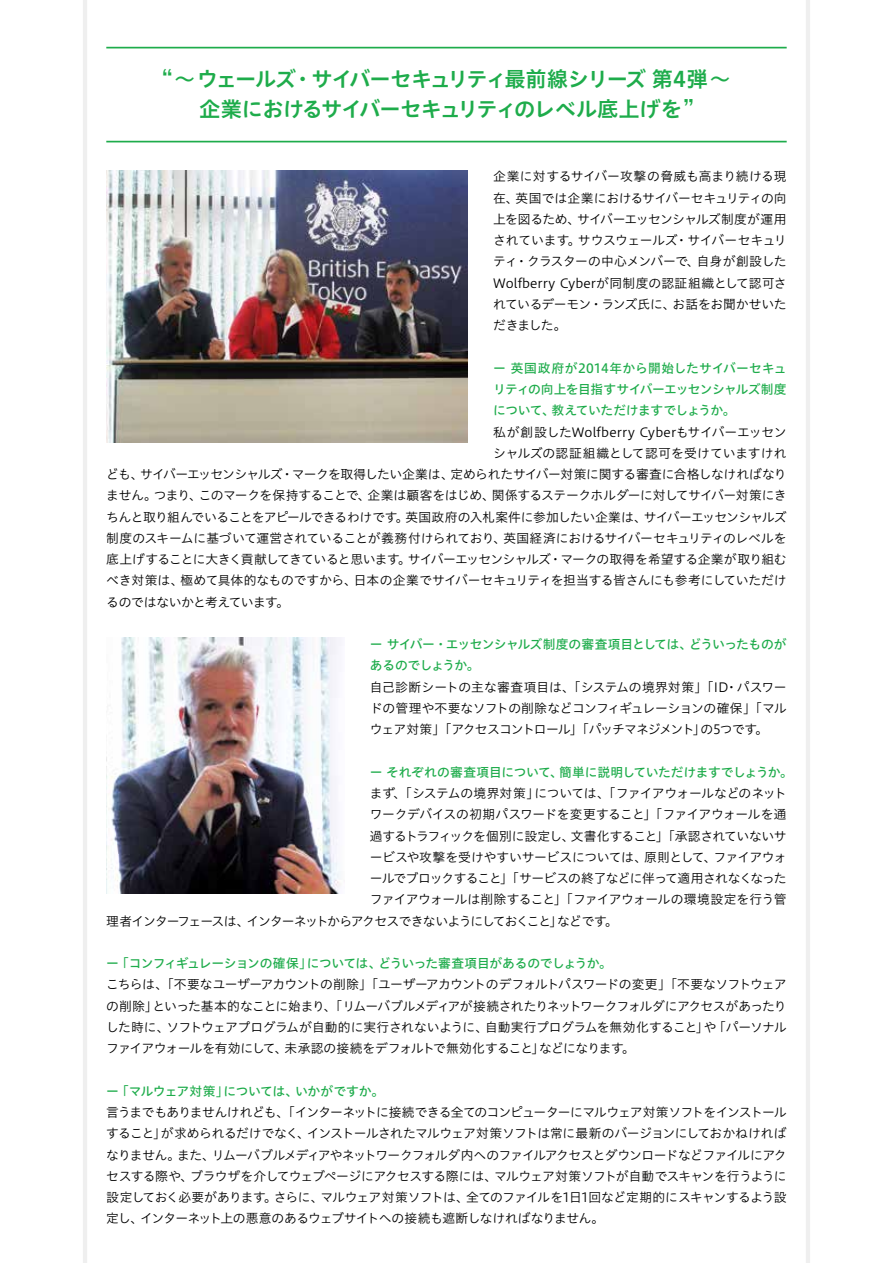
<style>
.page{position:relative;width:893px;height:1263px;background:#fff}
.page>*{position:absolute;margin:0;border:0;box-sizing:border-box;transform-origin:0 0}
.t1{font:21.3px/29.7px "Hiragino UD Sans Std N W6";letter-spacing:-.06em;color:#1eac4b;text-align:center}
.t2{font:12.75px/21.3px "Hiragino UD Sans Std N W3";letter-spacing:-.035em;color:#000;text-align:justify}
.t3{font:12.75px/21.3px "Hiragino UD Sans Std N W5";letter-spacing:-.035em;color:#1eac4b;text-align:justify}
.t4{font:12.75px "Hiragino UD Sans Std N W3";letter-spacing:-.015em;color:#000}
.t5{font:12.75px "Hiragino UD Sans Std N W3";letter-spacing:.005em;color:#000}
.t6{font:12.75px "Hiragino UD Sans Std N W3";letter-spacing:-.075em;color:#000}
</style>
<div class="page">
<hr style="left:106px;top:47px;width:681px;height:1px;background:#1eac4b">
<hr style="left:106px;top:141px;width:681px;height:1px;background:#1eac4b">
<hr style="left:83px;top:0;width:4px;height:1263px;background:#efefef">
<hr style="left:806px;top:0;width:4px;height:1263px;background:#efefef">
<img style="left:106px;top:170px;width:362px;height:272px">
<img style="left:106px;top:638px;width:235px;height:255px">
<h1 class="t1" style="left:162px;top:63px;width:570px">“～ウェールズ・サイバーセキュリティ最前線シリーズ第4弾～企業におけるサイバーセキュリティのレベル底上げを”</h1>
<p class="t2" style="left:493px;top:165px;width:295px">企業に対するサイバー攻撃の脅威も高まり続ける現在、英国では企業におけるサイバーセキュリティの向上を図るため、サイバーエッセンシャルズ制度が運用されています。サウスウェールズ・サイバーセキュリティ・クラスターの中心メンバーで、自身が創設したWolfberry Cyberが同制度の認証組織として認可されているデーモン・ランズ氏に、お話をお聞かせいただきました。</p>
<p class="t3" style="left:493px;top:357px;width:295px">ー 英国政府が2014年から開始したサイバーセキュリティの向上を目指すサイバーエッセンシャルズ制度について、教えていただけますでしょうか。</p>
<p class="t5" style="left:493px;top:422px;width:295px">私が創設したWolfberry Cyberもサイバーエッセン</p>
<p class="t5" style="left:493px;top:443px;width:295px">シャルズの認証組織として認可を受けていますけれ</p>
<p class="t2" style="left:106px;top:463px;width:682px">ども、サイバーエッセンシャルズ・マークを取得したい企業は、定められたサイバー対策に関する審査に合格しなければなり</p>
<p class="t2" style="left:106px;top:484px;width:682px">ません。つまり、このマークを保持することで、企業は顧客をはじめ、関係するステークホルダーに対してサイバー対策にき</p>
<p class="t2" style="left:106px;top:505px;width:682px">ちんと取り組んでいることをアピールできるわけです。英国政府の入札案件に参加したい企業は、サイバーエッセンシャルズ</p>
<p class="t4" style="left:106px;top:528px;width:682px">制度のスキームに基づいて運営されていることが義務付けられており、英国経済におけるサイバーセキュリティのレベルを</p>
<p class="t2" style="left:106px;top:548px;width:682px">底上げすることに大きく貢献してきていると思います。サイバーエッセンシャルズ・マークの取得を希望する企業が取り組む</p>
<p class="t2" style="left:106px;top:569px;width:682px">べき対策は、極めて具体的なものですから、日本の企業でサイバーセキュリティを担当する皆さんにも参考にしていただけ</p>
<p class="t2" style="left:106px;top:590px;width:184px">るのではないかと考えています。</p>
<p class="t3" style="left:370px;top:633px;width:418px">ー サイバー・エッセンシャルズ制度の審査項目としては、どういったものがあるのでしょうか。</p>
<p class="t2" style="left:370px;top:675px;width:418px">自己診断シートの主な審査項目は、「システムの境界対策」「ID・パスワードの管理や不要なソフトの削除などコンフィギュレーションの確保」「マルウェア対策」「アクセスコントロール」「パッチマネジメント」の5つです。</p>
<p class="t3" style="left:370px;top:761px;width:425px">ー それぞれの審査項目について、簡単に説明していただけますでしょうか。</p>
<p class="t2" style="left:370px;top:782px;width:418px">まず、「システムの境界対策」については、「ファイアウォールなどのネット</p>
<p class="t2" style="left:370px;top:803px;width:418px">ワークデバイスの初期パスワードを変更すること」「ファイアウォールを通</p>
<p class="t2" style="left:370px;top:824px;width:418px">過するトラフィックを個別に設定し、文書化すること」「承認されていないサ</p>
<p class="t2" style="left:370px;top:846px;width:418px">ービスや攻撃を受けやすいサービスについては、原則として、ファイアウォ</p>
<p class="t2" style="left:370px;top:867px;width:418px">ールでブロックすること」「サービスの終了などに伴って適用されなくなった</p>
<p class="t2" style="left:370px;top:888px;width:418px">ファイアウォールは削除すること」「ファイアウォールの環境設定を行う管</p>
<p class="t6" style="left:106px;top:911px;width:513px">理者インターフェースは、インターネットからアクセスできないようにしておくこと」などです。</p>
<p class="t3" style="left:106px;top:952px;width:507px">ー 「コンフィギュレーションの確保」については、どういった審査項目があるのでしょうか。</p>
<p class="t2" style="left:106px;top:973px;width:682px">こちらは、「不要なユーザーアカウントの削除」「ユーザーアカウントのデフォルトパスワードの変更」「不要なソフトウェアの削除」といった基本的なことに始まり、「リムーバブルメディアが接続されたりネットワークフォルダにアクセスがあったりした時に、ソフトウェアプログラムが自動的に実行されないように、自動実行プログラムを無効化すること」や「パーソナルファイアウォールを有効にして、未承認の接続をデフォルトで無効化すること」などになります。</p>
<p class="t3" style="left:106px;top:1079px;width:279px">ー 「マルウェア対策」については、いかがですか。</p>
<p class="t2" style="left:106px;top:1101px;width:682px">言うまでもありませんけれども、「インターネットに接続できる全てのコンピューターにマルウェア対策ソフトをインストールすること」が求められるだけでなく、インストールされたマルウェア対策ソフトは常に最新のバージョンにしておかねければなりません。また、リムーバブルメディアやネットワークフォルダ内へのファイルアクセスとダウンロードなどファイルにアクセスする際や、ブラウザを介してウェブページにアクセスする際には、マルウェア対策ソフトが自動でスキャンを行うように設定しておく必要があります。さらに、マルウェア対策ソフトは、全てのファイルを1日1回など定期的にスキャンするよう設定し、インターネット上の悪意のあるウェブサイトへの接続も遮断しなければなりません。</p>
</div>
